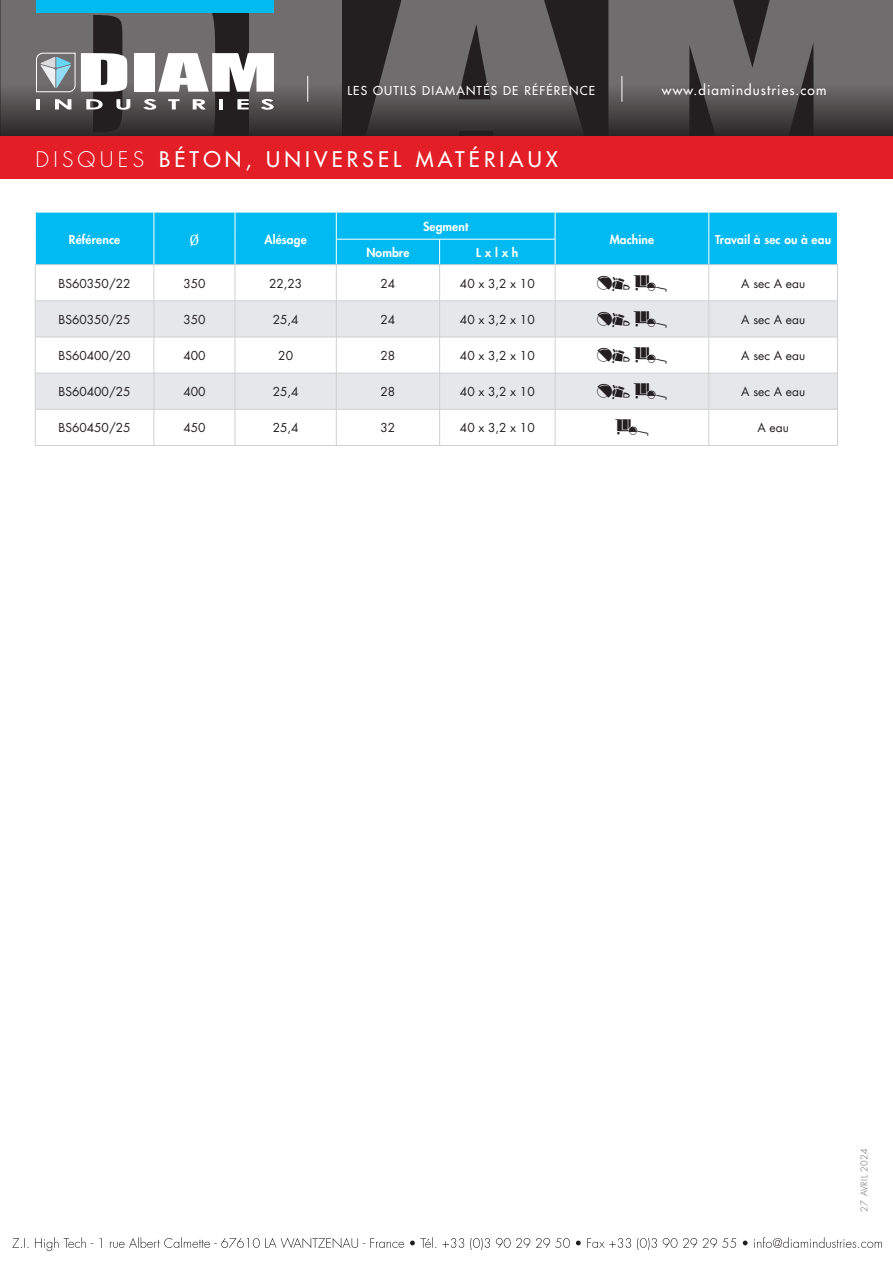
<style>
.page{position:relative;width:893px;height:1263px;background:#fff}
.page>*{position:absolute;margin:0;border:0;box-sizing:border-box;transform-origin:0 0}
.contenu_tableau{font:33px "Diam";letter-spacing:.11em;color:#231f20}
.Titre_gamme{font:500 21px "Futura Std";letter-spacing:.2em;color:#fff}
.titre_tableau_diam{font:15px "Cambria Math";color:#fff}
.t1{font:500 13.5px "Futura Std";letter-spacing:.08em;color:#fff}
.contenu_tableau-2{font:12px "Futura Std";color:#231f20}
.titre_tableau{font:800 12px "Futura Std";letter-spacing:.01em;color:#fff}
.t2{font:500 12px "Futura Std";letter-spacing:.1em;color:#fff}
.t3{font:300 9px "Futura Std";letter-spacing:.05em;color:#606063}
.s1{font-weight:300}
</style>
<div class="page">
<svg style="left:12px;top:1237px;width:870px;height:14px"></svg>
<div style="left:342px;top:0;width:266px;height:136px;background:#231f20"></div>
<svg style="left:0;top:0;width:250px;height:136px"></svg>
<svg style="left:250px;top:0;width:92px;height:136px;fill:#6f6d6d"></svg>
<svg style="left:358px;top:0;width:235px;height:136px"></svg>
<svg style="left:608px;top:0;width:285px;height:136px;fill:#6f6d6d"></svg>
<div style="left:0;top:136px;width:893px;height:43px;background:#e41e26"></div>
<div style="left:36px;top:0;width:238px;height:13px;background:#00baf1"></div>
<svg style="left:36px;top:302px;width:801px;height:107px;fill:#e6e7e9"></svg>
<hr style="left:35px;top:265px;width:1px;height:36px;background:#cfd0d2">
<hr style="left:154px;top:265px;width:1px;height:36px;background:#cfd0d2">
<hr style="left:235px;top:265px;width:1px;height:36px;background:#cfd0d2">
<hr style="left:336px;top:265px;width:1px;height:36px;background:#cfd0d2">
<hr style="left:439px;top:265px;width:1px;height:36px;background:#cfd0d2">
<hr style="left:555px;top:265px;width:1px;height:36px;background:#cfd0d2">
<hr style="left:709px;top:265px;width:1px;height:36px;background:#cfd0d2">
<hr style="left:837px;top:265px;width:1px;height:36px;background:#cfd0d2">
<hr style="left:35px;top:301px;width:119px;height:1px;background:#cfd0d2">
<hr style="left:35px;top:301px;width:1px;height:36px;background:#cfd0d2">
<hr style="left:154px;top:301px;width:81px;height:1px;background:#cfd0d2">
<hr style="left:154px;top:301px;width:1px;height:36px;background:#cfd0d2">
<hr style="left:235px;top:301px;width:101px;height:1px;background:#cfd0d2">
<hr style="left:235px;top:301px;width:1px;height:36px;background:#cfd0d2">
<hr style="left:336px;top:301px;width:104px;height:1px;background:#cfd0d2">
<hr style="left:336px;top:301px;width:1px;height:36px;background:#cfd0d2">
<hr style="left:440px;top:301px;width:115px;height:1px;background:#cfd0d2">
<hr style="left:439px;top:301px;width:1px;height:36px;background:#cfd0d2">
<hr style="left:555px;top:301px;width:154px;height:1px;background:#cfd0d2">
<hr style="left:555px;top:301px;width:1px;height:36px;background:#cfd0d2">
<hr style="left:709px;top:301px;width:129px;height:1px;background:#cfd0d2">
<hr style="left:709px;top:301px;width:1px;height:36px;background:#cfd0d2">
<hr style="left:837px;top:301px;width:1px;height:36px;background:#cfd0d2">
<hr style="left:35px;top:337px;width:119px;height:1px;background:#cfd0d2">
<hr style="left:35px;top:337px;width:1px;height:36px;background:#cfd0d2">
<hr style="left:154px;top:337px;width:81px;height:1px;background:#cfd0d2">
<hr style="left:154px;top:337px;width:1px;height:36px;background:#cfd0d2">
<hr style="left:235px;top:337px;width:101px;height:1px;background:#cfd0d2">
<hr style="left:235px;top:337px;width:1px;height:36px;background:#cfd0d2">
<hr style="left:336px;top:337px;width:104px;height:1px;background:#cfd0d2">
<hr style="left:336px;top:337px;width:1px;height:36px;background:#cfd0d2">
<hr style="left:440px;top:337px;width:115px;height:1px;background:#cfd0d2">
<hr style="left:439px;top:337px;width:1px;height:36px;background:#cfd0d2">
<hr style="left:555px;top:337px;width:154px;height:1px;background:#cfd0d2">
<hr style="left:555px;top:337px;width:1px;height:36px;background:#cfd0d2">
<hr style="left:709px;top:337px;width:129px;height:1px;background:#cfd0d2">
<hr style="left:709px;top:337px;width:1px;height:36px;background:#cfd0d2">
<hr style="left:837px;top:337px;width:1px;height:36px;background:#cfd0d2">
<hr style="left:35px;top:373px;width:119px;height:1px;background:#cfd0d2">
<hr style="left:35px;top:373px;width:1px;height:36px;background:#cfd0d2">
<hr style="left:154px;top:373px;width:81px;height:1px;background:#cfd0d2">
<hr style="left:154px;top:373px;width:1px;height:36px;background:#cfd0d2">
<hr style="left:235px;top:373px;width:101px;height:1px;background:#cfd0d2">
<hr style="left:235px;top:373px;width:1px;height:36px;background:#cfd0d2">
<hr style="left:336px;top:373px;width:104px;height:1px;background:#cfd0d2">
<hr style="left:336px;top:373px;width:1px;height:36px;background:#cfd0d2">
<hr style="left:440px;top:373px;width:115px;height:1px;background:#cfd0d2">
<hr style="left:439px;top:373px;width:1px;height:36px;background:#cfd0d2">
<hr style="left:555px;top:373px;width:154px;height:1px;background:#cfd0d2">
<hr style="left:555px;top:373px;width:1px;height:36px;background:#cfd0d2">
<hr style="left:709px;top:373px;width:129px;height:1px;background:#cfd0d2">
<hr style="left:709px;top:373px;width:1px;height:36px;background:#cfd0d2">
<hr style="left:837px;top:373px;width:1px;height:36px;background:#cfd0d2">
<hr style="left:35px;top:409px;width:119px;height:1px;background:#cfd0d2">
<hr style="left:35px;top:409px;width:1px;height:36px;background:#cfd0d2">
<hr style="left:154px;top:409px;width:81px;height:1px;background:#cfd0d2">
<hr style="left:154px;top:409px;width:1px;height:36px;background:#cfd0d2">
<hr style="left:235px;top:409px;width:101px;height:1px;background:#cfd0d2">
<hr style="left:235px;top:409px;width:1px;height:36px;background:#cfd0d2">
<hr style="left:336px;top:409px;width:104px;height:1px;background:#cfd0d2">
<hr style="left:336px;top:409px;width:1px;height:36px;background:#cfd0d2">
<hr style="left:440px;top:409px;width:115px;height:1px;background:#cfd0d2">
<hr style="left:439px;top:409px;width:1px;height:36px;background:#cfd0d2">
<hr style="left:555px;top:409px;width:154px;height:1px;background:#cfd0d2">
<hr style="left:555px;top:409px;width:1px;height:36px;background:#cfd0d2">
<hr style="left:709px;top:409px;width:129px;height:1px;background:#cfd0d2">
<hr style="left:709px;top:409px;width:1px;height:36px;background:#cfd0d2">
<hr style="left:837px;top:409px;width:1px;height:36px;background:#cfd0d2">
<hr style="left:35px;top:445px;width:119px;height:1px;background:#cfd0d2">
<hr style="left:154px;top:445px;width:81px;height:1px;background:#cfd0d2">
<hr style="left:235px;top:445px;width:101px;height:1px;background:#cfd0d2">
<hr style="left:336px;top:445px;width:104px;height:1px;background:#cfd0d2">
<hr style="left:440px;top:445px;width:115px;height:1px;background:#cfd0d2">
<hr style="left:555px;top:445px;width:154px;height:1px;background:#cfd0d2">
<hr style="left:709px;top:445px;width:129px;height:1px;background:#cfd0d2">
<div style="left:35px;top:213px;width:803px;height:52px;background:#00baf1"></div>
<p class="t2" style="left:347px;top:83px;width:249px">LES OUTILS DIAMANTÉS DE RÉFÉRENCE</p>
<p class="t1" style="left:662px;top:81px;width:166px">www.diamindustries.com</p>
<p class="Titre_gamme" style="left:36px;top:146px;width:524px"><span class="s1">DI SQUES</span> BÉTON, UNIVERSEL MATÉRIAUX</p>
<p class="titre_tableau" style="left:69px;top:232px;width:53px">Référence</p>
<p class="titre_tableau_diam" style="left:190px;top:231px;width:11px">Ø</p>
<p class="titre_tableau" style="left:265px;top:232px;width:44px">Alésage</p>
<p class="titre_tableau" style="left:423px;top:219px;width:47px">Segment</p>
<p class="titre_tableau" style="left:366px;top:245px;width:45px">Nombre</p>
<p class="titre_tableau" style="left:476px;top:245px;width:44px">L x l x h</p>
<p class="titre_tableau" style="left:610px;top:232px;width:46px">Machine</p>
<p class="titre_tableau" style="left:715px;top:232px;width:117px">Travail à sec ou à eau</p>
<p class="contenu_tableau-2" style="left:59px;top:276px;width:74px">BS60350/22</p>
<p class="contenu_tableau-2" style="left:183px;top:276px;width:24px">350</p>
<p class="contenu_tableau-2" style="left:269px;top:276px;width:35px">22,23</p>
<p class="contenu_tableau-2" style="left:381px;top:276px;width:16px">24</p>
<p class="contenu_tableau-2" style="left:460px;top:276px;width:76px">40 x 3,2 x 10</p>
<p class="contenu_tableau" style="left:597px;top:267px;width:71px">EQ</p>
<p class="contenu_tableau-2" style="left:741px;top:276px;width:65px">A sec A eau</p>
<p class="contenu_tableau-2" style="left:59px;top:312px;width:74px">BS60350/25</p>
<p class="contenu_tableau-2" style="left:183px;top:312px;width:24px">350</p>
<p class="contenu_tableau-2" style="left:273px;top:312px;width:27px">25,4</p>
<p class="contenu_tableau-2" style="left:381px;top:312px;width:16px">24</p>
<p class="contenu_tableau-2" style="left:460px;top:312px;width:76px">40 x 3,2 x 10</p>
<p class="contenu_tableau" style="left:597px;top:303px;width:71px">EQ</p>
<p class="contenu_tableau-2" style="left:741px;top:312px;width:65px">A sec A eau</p>
<p class="contenu_tableau-2" style="left:59px;top:348px;width:74px">BS60400/20</p>
<p class="contenu_tableau-2" style="left:183px;top:348px;width:24px">400</p>
<p class="contenu_tableau-2" style="left:278px;top:348px;width:16px">20</p>
<p class="contenu_tableau-2" style="left:381px;top:348px;width:16px">28</p>
<p class="contenu_tableau-2" style="left:460px;top:348px;width:76px">40 x 3,2 x 10</p>
<p class="contenu_tableau" style="left:597px;top:339px;width:71px">EQ</p>
<p class="contenu_tableau-2" style="left:741px;top:348px;width:65px">A sec A eau</p>
<p class="contenu_tableau-2" style="left:59px;top:384px;width:74px">BS60400/25</p>
<p class="contenu_tableau-2" style="left:183px;top:384px;width:24px">400</p>
<p class="contenu_tableau-2" style="left:273px;top:384px;width:27px">25,4</p>
<p class="contenu_tableau-2" style="left:381px;top:384px;width:16px">28</p>
<p class="contenu_tableau-2" style="left:460px;top:384px;width:76px">40 x 3,2 x 10</p>
<p class="contenu_tableau" style="left:597px;top:376px;width:71px">EQ</p>
<p class="contenu_tableau-2" style="left:741px;top:384px;width:65px">A sec A eau</p>
<p class="contenu_tableau-2" style="left:59px;top:420px;width:74px">BS60450/25</p>
<p class="contenu_tableau-2" style="left:183px;top:420px;width:24px">450</p>
<p class="contenu_tableau-2" style="left:273px;top:420px;width:27px">25,4</p>
<p class="contenu_tableau-2" style="left:381px;top:420px;width:16px">32</p>
<p class="contenu_tableau-2" style="left:460px;top:420px;width:76px">40 x 3,2 x 10</p>
<p class="contenu_tableau" style="left:615px;top:412px;width:34px">Q</p>
<p class="contenu_tableau-2" style="left:757px;top:420px;width:33px">A eau</p>
<p class="t3" style="left:859px;top:1212px;width:65px;rotate:-90deg">27 avril 2024</p>
</div>
